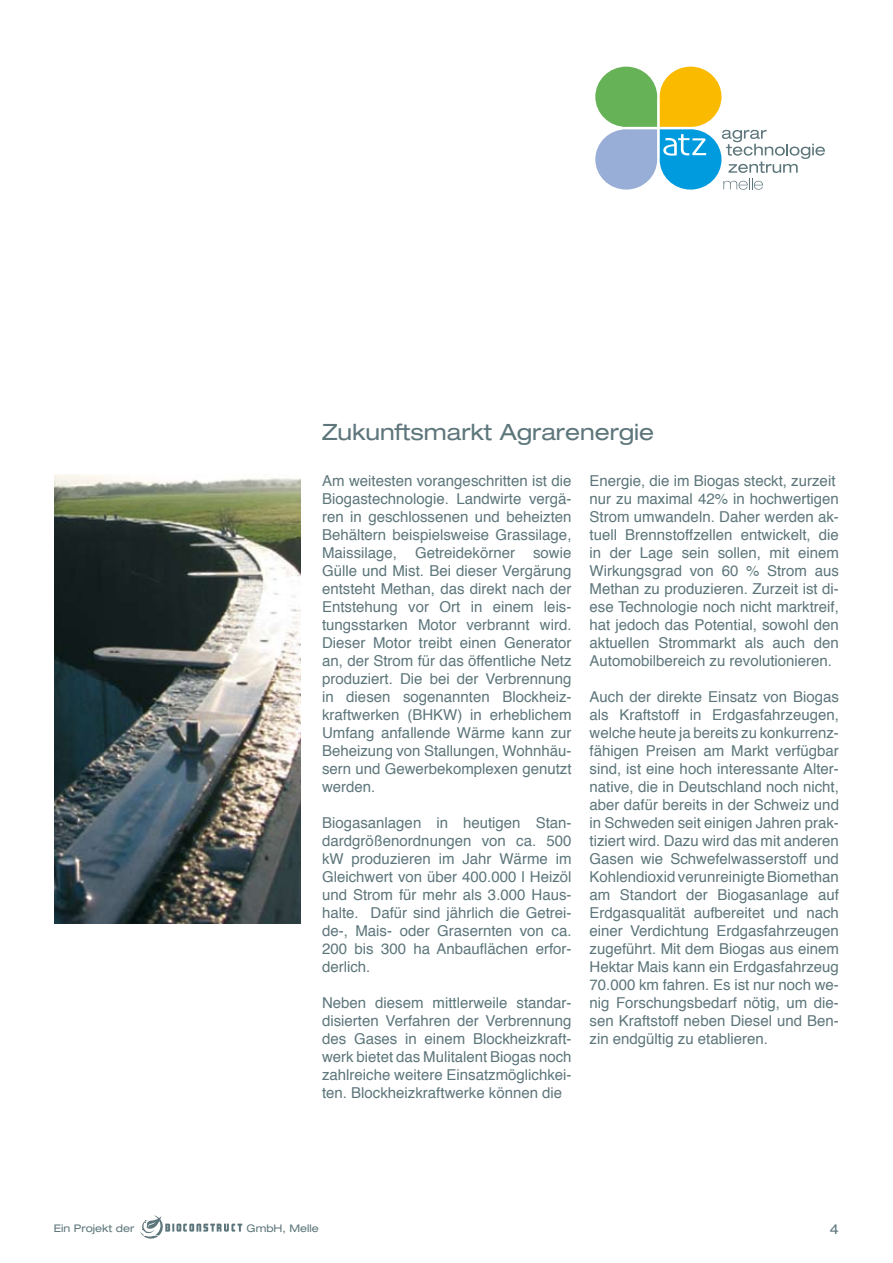
<style>
.page{position:relative;width:893px;height:1263px;background:#fff}
.page>*{position:absolute;margin:0;border:0;box-sizing:border-box;transform-origin:0 0}
.t1{font:expanded 22.5px "Helvetica Neue";color:#5d767b}
.t2{font:15px/18px "Helvetica";color:#5d767b;text-align:justify}
.t3{font:expanded 13.5px "Helvetica Neue";color:#5d767b}
.t4{font:expanded 10.5px "Helvetica Neue";color:#5d767b}
</style>
<div class="page">
<svg style="left:140px;top:1215px;width:102px;height:24px"></svg>
<img style="left:54px;top:474px;width:247px;height:450px">
<svg style="left:595px;top:67px;width:230px;height:123px"></svg>
<h1 class="t1" style="left:322px;top:418px;width:334px">Zukunftsmarkt Agrarenergie</h1>
<p class="t2" style="left:322px;top:471px;width:251px">Am weitesten vorangeschritten ist die Biogastechnologie. Landwirte vergä&shy;ren in geschlossenen und beheizten Behältern beispielsweise Grassilage, Maissilage, Getreidekörner sowie Gülle und Mist. Bei dieser Vergärung entsteht Methan, das direkt nach der Entstehung vor Ort in einem leis&shy;tungsstarken Motor verbrannt wird.<br>Dieser Motor treibt einen Generator an, der Strom für das öffentliche Netz produziert. Die bei der Verbrennung in diesen sogenannten Blockheiz&shy;kraftwerken (BHKW) in erheblichem Umfang anfallende Wärme kann zur Beheizung von Stallungen, Wohnhäu&shy;sern und Gewerbekomplexen genutzt werden.</p>
<p class="t2" style="left:322px;top:813px;width:251px">Biogasanlagen in heutigen Stan&shy;dardgrößenordnungen von ca. 500 kW produzieren im Jahr Wärme im Gleichwert von über 400.000 l Heizöl und Strom für mehr als 3.000 Haus&shy;halte. Dafür sind jährlich die Getrei&shy;de-, Mais- oder Grasernten von ca.<br>200 bis 300 ha Anbauflächen erfor&shy;derlich.</p>
<p class="t2" style="left:322px;top:993px;width:251px">Neben diesem mittlerweile standar&shy;disierten Verfahren der Verbrennung des Gases in einem Blockheizkraft&shy;werk bietet das Mulitalent Biogas noch zahlreiche weitere Einsatzmöglichkei&shy;ten. Blockheizkraftwerke können die</p>
<p class="t2" style="left:589px;top:471px;width:251px;text-align:left">Energie, die im Biogas steckt, zurzeit nur zu maximal 42% in hochwertigen Strom umwandeln. Daher werden ak&shy;tuell Brennstoffzellen entwickelt, die in der Lage sein sollen, mit einem Wirkungsgrad von 60 % Strom aus Methan zu produzieren. Zurzeit ist di&shy;ese Technologie noch nicht marktreif, hat jedoch das Potential, sowohl den aktuellen Strommarkt als auch den Automobilbereich zu revolutionieren.</p>
<p class="t2" style="left:589px;top:687px;width:251px">Auch der direkte Einsatz von Biogas als Kraftstoff in Erdgasfahrzeugen, welche heute ja bereits zu konkurrenz&shy;fähigen Preisen am Markt verfügbar sind, ist eine hoch interessante Alter&shy;native, die in Deutschland noch nicht, aber dafür bereits in der Schweiz und in Schweden seit einigen Jahren prak&shy;tiziert wird. Dazu wird das mit anderen Gasen wie Schwefelwasserstoff und Kohlendioxid verunreinigte Biomethan am Standort der Biogasanlage auf Erdgasqualität aufbereitet und nach einer Verdichtung Erdgasfahrzeugen zugeführt. Mit dem Biogas aus einem Hektar Mais kann ein Erdgasfahrzeug 70.000 km fahren. Es ist nur noch we&shy;nig Forschungsbedarf nötig, um die&shy;sen Kraftstoff neben Diesel und Ben&shy;zin endgültig zu etablieren.</p>
<p class="t4" style="left:54px;top:1222px;width:82px">Ein Projekt der</p>
<p class="t4" style="left:247px;top:1222px;width:74px">GmbH, Melle</p>
<p class="t3" style="left:830px;top:1221px;width:11px">4</p>
</div>
